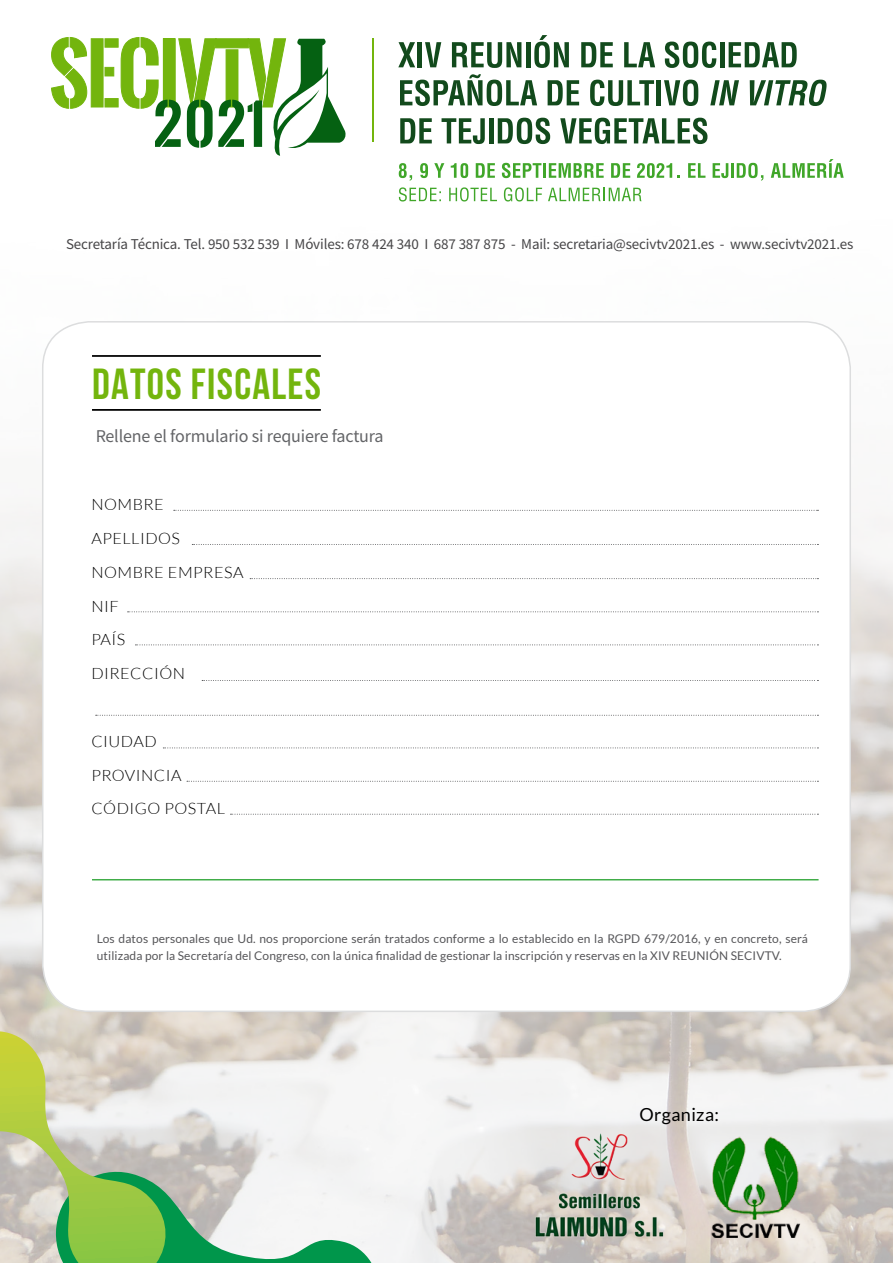
<style>
.page{position:relative;width:893px;height:1263px;background:#fff}
.page>*{position:absolute;margin:0;border:0;box-sizing:border-box;transform-origin:0 0}
.t1{font:700 43.5px "Bebas Neue";letter-spacing:.03em;color:#73b50d}
.t2{font:18px "Source Sans Pro";letter-spacing:-.01em;color:#636467}
.t3{font:18px "Lato";letter-spacing:.02em;color:#000}
.t4{font:300 15.75px/33.8px "Lato";letter-spacing:.03em;color:#000}
.t5{font:15px "Source Sans Pro";letter-spacing:-.01em;color:#464547}
.t6{font:12px/16.5px "Lato";letter-spacing:.01em;color:#565659}
</style>
<div class="page">
<img style="left:0;top:93px;width:893px;height:1170px">
<svg style="left:0;top:1031px;width:383px;height:232px"></svg>
<div style="left:43px;top:322px;width:807px;height:689px;background:#fff;border-radius:47px"></div>
<svg style="left:399px;top:163px;width:13px;height:18px"></svg>
<svg style="left:420px;top:163px;width:8px;height:15px"></svg>
<svg style="left:434px;top:163px;width:10px;height:15px"></svg>
<svg style="left:451px;top:163px;width:17px;height:15px"></svg>
<svg style="left:476px;top:163px;width:19px;height:15px"></svg>
<svg style="left:502px;top:163px;width:39px;height:15px"></svg>
<hr style="left:543px;top:163px;width:3px;height:15px;background:#40a629">
<svg style="left:549px;top:163px;width:55px;height:15px"></svg>
<svg style="left:611px;top:163px;width:19px;height:15px"></svg>
<svg style="left:637px;top:163px;width:43px;height:15px"></svg>
<svg style="left:688px;top:163px;width:17px;height:15px"></svg>
<svg style="left:713px;top:163px;width:15px;height:15px"></svg>
<hr style="left:731px;top:163px;width:3px;height:15px;background:#40a629">
<svg style="left:737px;top:163px;width:26px;height:18px"></svg>
<svg style="left:771px;top:159px;width:73px;height:19px"></svg>
<svg style="left:399px;top:187px;width:42px;height:14px"></svg>
<svg style="left:449px;top:187px;width:48px;height:14px"></svg>
<svg style="left:504px;top:187px;width:38px;height:14px"></svg>
<svg style="left:548px;top:188px;width:94px;height:13px"></svg>
<svg style="left:398px;top:42px;width:17px;height:25px"></svg>
<hr style="left:418px;top:42px;width:4px;height:25px;background:#124a1c">
<svg style="left:425px;top:42px;width:16px;height:25px"></svg>
<svg style="left:452px;top:42px;width:69px;height:26px"></svg>
<hr style="left:526px;top:42px;width:4px;height:25px;background:#124a1c">
<svg style="left:534px;top:35px;width:35px;height:33px"></svg>
<svg style="left:581px;top:42px;width:32px;height:25px"></svg>
<svg style="left:624px;top:42px;width:31px;height:25px"></svg>
<svg style="left:665px;top:42px;width:51px;height:26px"></svg>
<hr style="left:720px;top:42px;width:4px;height:25px;background:#124a1c">
<svg style="left:729px;top:42px;width:68px;height:25px"></svg>
<svg style="left:400px;top:74px;width:137px;height:32px"></svg>
<svg style="left:548px;top:80px;width:31px;height:25px"></svg>
<svg style="left:590px;top:80px;width:64px;height:26px"></svg>
<hr style="left:657px;top:80px;width:4px;height:25px;background:#124a1c">
<svg style="left:664px;top:80px;width:34px;height:26px"></svg>
<svg style="left:710px;top:80px;width:29px;height:25px"></svg>
<svg style="left:750px;top:80px;width:76px;height:26px"></svg>
<svg style="left:400px;top:118px;width:32px;height:25px"></svg>
<svg style="left:442px;top:118px;width:43px;height:26px"></svg>
<hr style="left:489px;top:118px;width:4px;height:25px;background:#124a1c">
<svg style="left:498px;top:118px;width:52px;height:26px"></svg>
<svg style="left:560px;top:118px;width:147px;height:26px"></svg>
<svg style="left:51px;top:37px;width:296px;height:119px"></svg>
<hr style="left:372px;top:39px;width:2px;height:103px;background:#73b50d">
<hr style="left:92px;top:355px;width:229px;height:2px;background:#000">
<hr style="left:92px;top:409px;width:229px;height:2px;background:#000">
<hr style="left:92px;top:879px;width:727px;height:1px;background:#41ad49">
<svg style="left:174px;top:510px;width:644px;height:1px"></svg>
<svg style="left:192px;top:544px;width:626px;height:1px"></svg>
<svg style="left:128px;top:611px;width:690px;height:1px"></svg>
<svg style="left:250px;top:578px;width:568px;height:1px"></svg>
<svg style="left:135px;top:644px;width:683px;height:1px"></svg>
<svg style="left:202px;top:680px;width:616px;height:1px"></svg>
<svg style="left:96px;top:715px;width:722px;height:1px"></svg>
<svg style="left:163px;top:747px;width:655px;height:1px"></svg>
<svg style="left:187px;top:781px;width:631px;height:1px"></svg>
<svg style="left:230px;top:814px;width:588px;height:1px"></svg>
<img style="left:705px;top:1137px;width:100px;height:100px">
<img style="left:513px;top:1117px;width:169px;height:142px">
<p class="t5" style="left:66px;top:235px;width:789px">Secretaría Técnica. Tel. 950 532 539 I Móviles: 678 424 340 I 687 387 875 - Mail: secretaria@secivtv2021.es - www.secivtv2021.es</p>
<h1 class="t1" style="left:92px;top:360px;width:231px">DATOS FISCALES</h1>
<h2 class="t2" style="left:96px;top:425px;width:289px">Rellene el formulario si requiere factura</h2>
<h3 class="t4" style="left:91px;top:488px;width:153px">NOMBRE<br>APELLIDOS<br>NOMBRE EMPRESA<br>NIF<br>PAÍS<br>DIRECCIÓN</h3>
<h3 class="t4" style="left:91px;top:724px;width:135px">CIUDAD<br>PROVINCIA<br>CÓDIGO POSTAL</h3>
<p class="t6" style="left:97px;top:930px;width:713px">Los datos personales que Ud. nos proporcione serán tratados conforme a lo establecido en la RGPD 679/2016, y en concreto, será utilizada por la Secretaría del Congreso, con la única finalidad de gestionar la inscripción y reservas en la XIV REUNIÓN SECIVTV.</p>
<h2 class="t3" style="left:640px;top:1105px;width:81px">Organiza:</h2>
</div>
